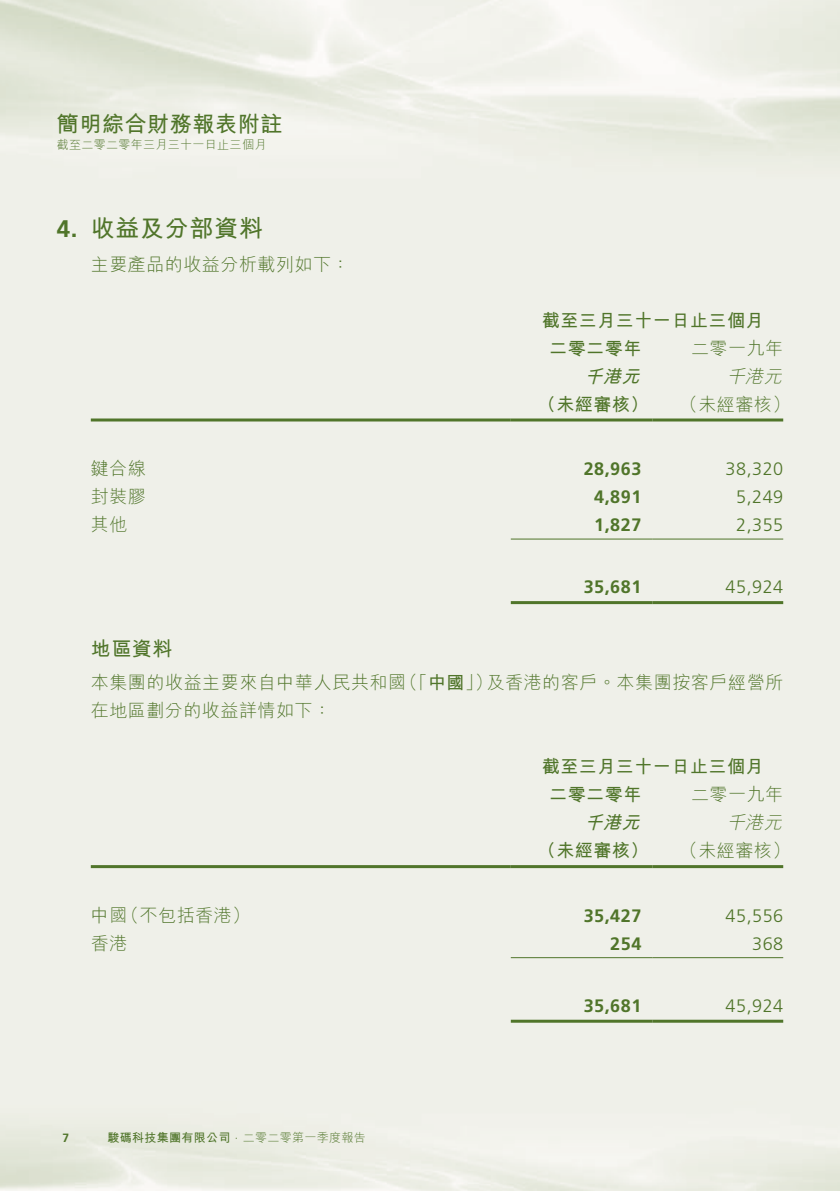
<style>
.page{position:relative;width:840px;height:1191px;background:#fff}
.page>*{position:absolute;margin:0;border:0;box-sizing:border-box;transform-origin:0 0}
.t1{font:700 24px "M Hei HK";letter-spacing:.03em;color:#50752a}
.t2{font:700 24px "Frutiger LT Std";color:#50752a}
.t3{font:700 22px "M Hei HK";letter-spacing:.03em;color:#50752a}
.t4{font:700 20px "M Hei HK";color:#50752a}
.t5{font:300 18px/28px "M Hei HK";letter-spacing:.03em;color:#50752a}
.t6{font:700 18px "M Hei HK";letter-spacing:.03em;color:#50752a}
.t7{font:300 18px "Frutiger LT Std";letter-spacing:.03em;color:#50752a}
.t8{font:700 18px "Frutiger LT Std";letter-spacing:.03em;color:#50752a}
.t9{font:italic 300 18px "M Hei HK";color:#50752a}
.t10{font:italic 700 18px "M Hei HK";color:#50752a}
.t11{font:700 12px "M Hei HK";letter-spacing:.03em;color:#50752a}
.t12{font:300 12px "M Hei HK";letter-spacing:.03em;color:#50752a}
.t13{font:700 12px "Frutiger LT Std";color:#50752a}
.s1{font-weight:700}
.s2{font-family:"Frutiger LT Std";font-weight:300}
.s3{font-weight:300}
</style>
<div class="page">
<img style="left:0;top:0;width:839px;height:1191px">
<hr style="left:91px;top:418px;width:419px;height:3px;background:#50752a">
<hr style="left:510px;top:418px;width:142px;height:3px;background:#50752a">
<hr style="left:652px;top:418px;width:130px;height:3px;background:#50752a">
<hr style="left:510px;top:538px;width:142px;height:1px;background:#50752a">
<hr style="left:652px;top:538px;width:130px;height:1px;background:#50752a">
<hr style="left:510px;top:601px;width:142px;height:3px;background:#50752a">
<hr style="left:652px;top:601px;width:130px;height:3px;background:#50752a">
<hr style="left:91px;top:865px;width:419px;height:3px;background:#50752a">
<hr style="left:510px;top:865px;width:142px;height:3px;background:#50752a">
<hr style="left:652px;top:865px;width:130px;height:3px;background:#50752a">
<hr style="left:510px;top:957px;width:142px;height:1px;background:#50752a">
<hr style="left:652px;top:957px;width:130px;height:1px;background:#50752a">
<hr style="left:510px;top:1019px;width:142px;height:3px;background:#50752a">
<hr style="left:652px;top:1019px;width:130px;height:3px;background:#50752a">
<p class="t3" style="left:57px;top:108px;width:227px">簡明綜合財務報表附註</p>
<p class="t12" style="left:57px;top:139px;width:211px">截至二零二零年三月三十一日止三個月</p>
<h1 class="t2" style="left:57px;top:214px;width:22px">4.</h1>
<h1 class="t1" style="left:91px;top:211px;width:174px">收益及分部資料</h1>
<p class="t5" style="left:91px;top:250px;width:260px">主要產品的收益分析載列如下：</p>
<p class="t6" style="left:541px;top:307px;width:223px">截至三月三十一日止三個月</p>
<p class="t5" style="left:690px;top:334px;width:94px">二零一九年</p>
<p class="t6" style="left:549px;top:335px;width:94px">二零二零年</p>
<p class="t10" style="left:584px;top:363px;width:63px">千港元</p>
<p class="t6" style="left:537px;top:391px;width:112px">（未經審核）</p>
<p class="t9" style="left:726px;top:367px;width:60px">千港元</p>
<p class="t5" style="left:679px;top:390px;width:112px">（未經審核(</p>
<p class="t5" style="left:91px;top:454px;width:57px">鍵合線</p>
<p class="t8" style="left:583px;top:458px;width:59px">28,963</p>
<p class="t7" style="left:725px;top:459px;width:59px">38,320</p>
<p class="t5" style="left:91px;top:482px;width:57px">封裝膠</p>
<p class="t8" style="left:594px;top:486px;width:49px">4,891</p>
<p class="t7" style="left:735px;top:487px;width:49px">5,249</p>
<p class="t5" style="left:91px;top:510px;width:38px">其他</p>
<p class="t8" style="left:594px;top:514px;width:49px">1,827</p>
<p class="t7" style="left:735px;top:515px;width:49px">2,355</p>
<p class="t8" style="left:583px;top:576px;width:59px">35,681</p>
<p class="t7" style="left:725px;top:577px;width:59px">45,924</p>
<p class="t4" style="left:91px;top:633px;width:83px">地區資料</p>
<p class="t5" style="left:399px;top:668px;width:94px">（「<span class="s1">中國</span>」）</p>
<p class="t5" style="left:91px;top:668px;width:316px">本集團的收益主要來自中華人民共和國在地區劃分的收益詳情如下：</p>
<p class="t5" style="left:486px;top:668px;width:298px">及香港的客戶。本集團按客戶經營所</p>
<p class="t6" style="left:541px;top:753px;width:223px">截至三月三十一日止三個月</p>
<p class="t5" style="left:690px;top:780px;width:94px">二零一九年</p>
<p class="t6" style="left:549px;top:781px;width:94px">二零二零年</p>
<p class="t10" style="left:584px;top:809px;width:63px">千港元</p>
<p class="t9" style="left:726px;top:813px;width:60px">千港元</p>
<p class="t6" style="left:537px;top:837px;width:112px">（未經審核）</p>
<p class="t5" style="left:679px;top:836px;width:112px">（未經審核(</p>
<p class="t5" style="left:121px;top:901px;width:131px">（不包括香港(</p>
<p class="t5" style="left:91px;top:901px;width:38px">中國</p>
<p class="t8" style="left:583px;top:905px;width:59px">35,427</p>
<p class="t7" style="left:725px;top:905px;width:59px">45,556</p>
<p class="t5" style="left:91px;top:929px;width:38px">香港</p>
<p class="t8" style="left:610px;top:933px;width:33px">254</p>
<p class="t7" style="left:751px;top:933px;width:33px">368</p>
<p class="t8" style="left:583px;top:995px;width:59px">35,681</p>
<p class="t7" style="left:725px;top:995px;width:59px">45,924</p>
<p class="t13" style="left:62px;top:1131px;width:8px">7</p>
<p class="t11" style="left:107px;top:1129px;width:260px">駿碼科技集團有限公司 <span class="s2">·</span> <span class="s3">二零二零第一季度報告</span></p>
</div>
